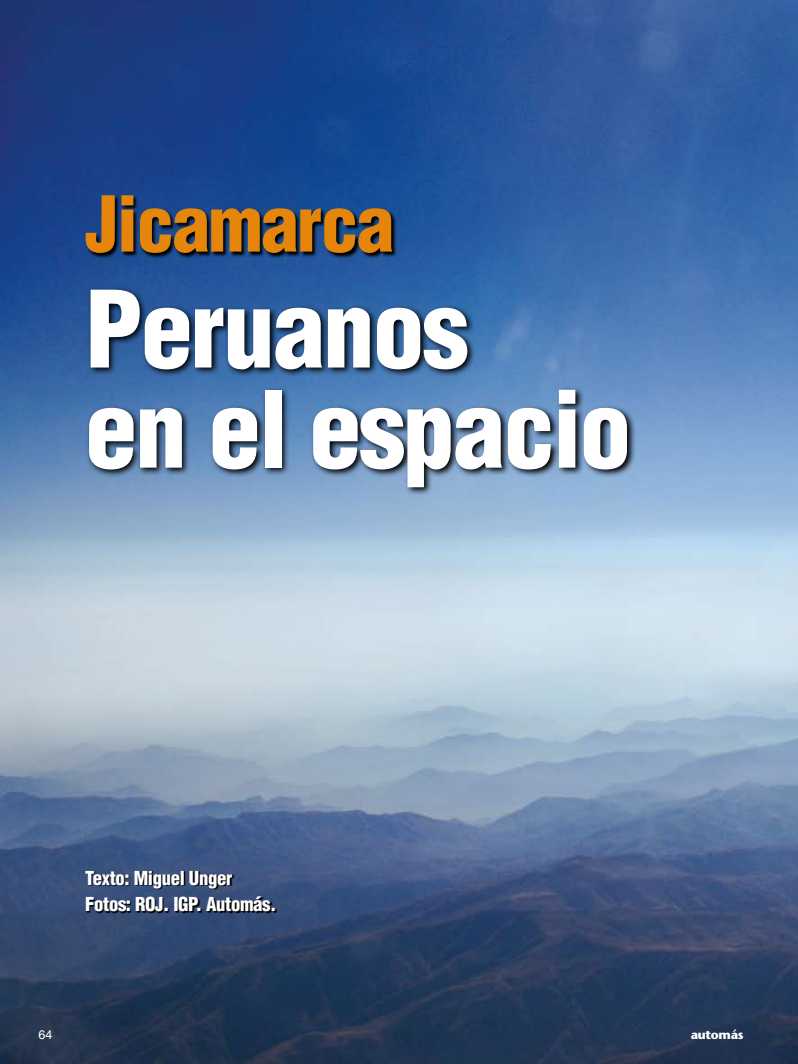
<style>
.page{position:relative;width:798px;height:1064px;background:#fff}
.page>*{position:absolute;margin:0;border:0;box-sizing:border-box;transform-origin:0 0}
.t1{font:900 condensed 103.75px/100px "Helvetica";letter-spacing:-.02em;color:#fff}
.t2{font:900 condensed 75px "Helvetica";letter-spacing:-.02em;color:#e5860b}
.t3{font:900 condensed 18.75px/26.2px "Helvetica";letter-spacing:-.02em;color:#fff}
.t4{font:700 12.5px "Stone Sans";letter-spacing:-.025em;color:#fff}
.t5{font:12.5px "Helvetica";color:#fff}
</style>
<div class="page">
<img style="left:0;top:0;width:797px;height:1063px">
<svg style="left:86px;top:286px;width:695px;height:281px;background:#5f7ea2"></svg>
<svg style="left:86px;top:195px;width:527px;height:104px;background:#204a83"></svg>
<svg style="left:86px;top:870px;width:222px;height:75px;background:#2d4064"></svg>
<h2 class="t2" style="left:85px;top:176px;width:310px">Jicamarca</h2>
<h1 class="t1" style="left:85px;top:278px;width:547px">Peruanos<br>en el espacio</h1>
<p class="t3" style="left:85px;top:864px;width:193px">Texto: Miguel Unger<br>Fotos: ROJ. IGP. Automás.</p>
<p class="t5" style="left:38px;top:1027px;width:15px">64</p>
<p class="t4" style="left:690px;top:1026px;width:54px">automás</p>
</div>
